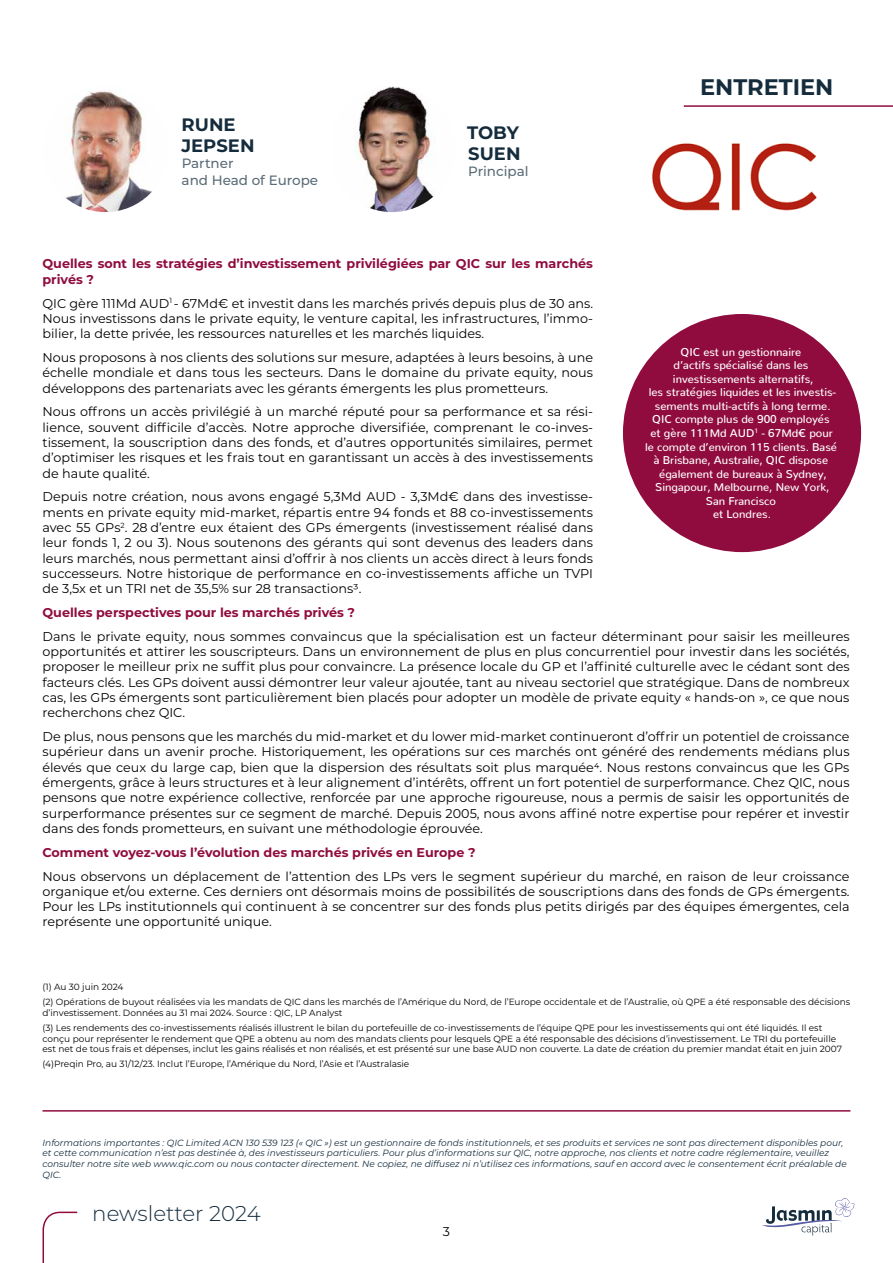
<style>
.page{position:relative;width:893px;height:1263px;background:#fff}
.page>*{position:absolute;margin:0;border:0;box-sizing:border-box;transform-origin:0 0}
.t1{font:700 22.5px "Montserrat";color:#152c3d}
.t2{font:300 21.45px "Montserrat";color:#152c3d}
.t3{font:700 18px/21.6px "Montserrat";color:#152c3d}
.t4{font:500 13.5px/16.2px "Montserrat";color:#5b6c77}
.t5{font:12.75px/15.3px "Montserrat";color:#000;text-align:justify}
.t6{font:700 12.75px/15.3px "Montserrat";color:#900c3e}
.t7{font:500 11.25px/13.5px "Nunito";color:#fff;text-align:center}
.t8{font:9px/15px "Montserrat";color:#000}
.t9{font:italic 9px/10.8px "Montserrat";color:#152c3d}
</style>
<div class="page">
<hr style="left:43px;top:1110px;width:807px;height:1px;background:#900c3e">
<svg style="left:42px;top:1211px;width:36px;height:52px"></svg>
<svg style="left:762px;top:1198px;width:93px;height:37px"></svg>
<img style="left:354px;top:86px;width:80px;height:126px">
<img style="left:43px;top:86px;width:126px;height:126px;border-radius:63px">
<img style="left:652px;top:143px;width:165px;height:68px">
<div style="left:623px;top:314px;width:238px;height:238px;background:#900c3e;border-radius:50%"></div>
<hr style="left:684px;top:105px;width:209px;height:2px;background:#900c3e">
<h3 class="t3" style="left:181px;top:112px;width:75px">RUNE<br>JEPSEN</h3>
<p class="t4" style="left:182px;top:155px;width:138px">Partner<br>and Head of Europe</p>
<h3 class="t3" style="left:467px;top:120px;width:55px">TOBY<br>SUEN</h3>
<p class="t4" style="left:468px;top:163px;width:62px">Principal</p>
<h1 class="t1" style="left:700px;top:70px;width:135px">ENTRETIEN</h1>
<p class="t6" style="left:43px;top:256px;width:552px">Quelles sont les stratégies d’investissement privilégiées par QIC sur les marchés privés ?</p>
<p class="t5" style="left:43px;top:295px;width:552px">QIC gère 111Md AUD<sup>1</sup> - 67Md€ et investit dans les marchés privés depuis plus de 30 ans.<br>Nous investissons dans le private equity, le venture capital, les infrastructures, l’immo&shy;bilier, la dette privée, les ressources naturelles et les marchés liquides.</p>
<p class="t5" style="left:43px;top:349px;width:552px">Nous proposons à nos clients des solutions sur mesure, adaptées à leurs besoins, à une échelle mondiale et dans tous les secteurs. Dans le domaine du private equity, nous développons des partenariats avec les gérants émergents les plus prometteurs.</p>
<p class="t5" style="left:43px;top:404px;width:552px">Nous offrons un accès privilégié à un marché réputé pour sa performance et sa rési&shy;lience, souvent difficile d’accès. Notre approche diversifiée, comprenant le co-inves&shy;tissement, la souscription dans des fonds, et d’autres opportunités similaires, permet d’optimiser les risques et les frais tout en garantissant un accès à des investissements de haute qualité.</p>
<p class="t5" style="left:43px;top:489px;width:552px">Depuis notre création, nous avons engagé 5,3Md AUD - 3,3Md€ dans des investisse&shy;ments en private equity mid-market, répartis entre 94 fonds et 88 co-investissements avec 55 GPs<sup>2</sup>. 28 d’entre eux étaient des GPs émergents (investissement réalisé dans leur fonds 1, 2 ou 3). Nous soutenons des gérants qui sont devenus des leaders dans leurs marchés, nous permettant ainsi d’offrir à nos clients un accès direct à leurs fonds successeurs. Notre historique de performance en co-investissements affiche un TVPI de 3,5x et un TRI net de 35,5% sur 28 transactions3.</p>
<p class="t6" style="left:43px;top:604px;width:314px">Quelles perspectives pour les marchés privés ?</p>
<p class="t5" style="left:43px;top:628px;width:809px">Dans le private equity, nous sommes convaincus que la spécialisation est un facteur déterminant pour saisir les meilleures opportunités et attirer les souscripteurs. Dans un environnement de plus en plus concurrentiel pour investir dans les sociétés, proposer le meilleur prix ne suffit plus pour convaincre. La présence locale du GP et l’affinité culturelle avec le cédant sont des facteurs clés. Les GPs doivent aussi démontrer leur valeur ajoutée, tant au niveau sectoriel que stratégique. Dans de nombreux cas, les GPs émergents sont particulièrement bien placés pour adopter un modèle de private equity « hands-on », ce que nous recherchons chez QIC.</p>
<p class="t5" style="left:43px;top:728px;width:809px">De plus, nous pensons que les marchés du mid-market et du lower mid-market continueront d’offrir un potentiel de croissance supérieur dans un avenir proche. Historiquement, les opérations sur ces marchés ont généré des rendements médians plus élevés que ceux du large cap, bien que la dispersion des résultats soit plus marquée4. Nous restons convaincus que les GPs émergents, grâce à leurs structures et à leur alignement d’intérêts, offrent un fort potentiel de surperformance. Chez QIC, nous pensons que notre expérience collective, renforcée par une approche rigoureuse, nous a permis de saisir les opportunités de surperformance présentes sur ce segment de marché. Depuis 2005, nous avons affiné notre expertise pour repérer et investir dans des fonds prometteurs, en suivant une méthodologie éprouvée.</p>
<p class="t6" style="left:43px;top:844px;width:435px">Comment voyez-vous l’évolution des marchés privés en Europe ?</p>
<p class="t5" style="left:43px;top:868px;width:809px">Nous observons un déplacement de l’attention des LPs vers le segment supérieur du marché, en raison de leur croissance organique et/ou externe. Ces derniers ont désormais moins de possibilités de souscriptions dans des fonds de GPs émergents.<br>Pour les LPs institutionnels qui continuent à se concentrer sur des fonds plus petits dirigés par des équipes émergentes, cela représente une opportunité unique.</p>
<p class="t7" style="left:645px;top:344px;width:194px">QIC est un gestionnaire<br>d’actifs spécialisé dans les investissements alternatifs,<br>les stratégies liquides et les investis&shy;sements multi-actifs à long terme.<br>QIC compte plus de 900 employés<br>et gère 111Md AUD<sup>1</sup> - 67Md€ pour le compte d’environ 115 clients. Basé à Brisbane, Australie, QIC dispose également de bureaux à Sydney,<br>Singapour, Melbourne, New York,<br>San Francisco<br>et Londres.</p>
<p class="t8" style="left:43px;top:979px;width:809px">(1) Au 30 juin 2024<br>(2) Opérations de buyout réalisées via les mandats de QIC dans les marchés de l’Amérique du Nord, de l’Europe occidentale et de l’Australie, où QPE a été responsable des décisions</p>
<p class="t8" style="left:43px;top:1005px;width:781px">d’investissement. Données au 31 mai 2024. Source : QIC, LP Analyst<br>(3) Les rendements des co-investissements réalisés illustrent le bilan du portefeuille de co-investissements de l’équipe QPE pour les investissements qui ont été liquidés. Il est</p>
<p class="t8" style="left:43px;top:1032px;width:801px;line-height:10.8px">conçu pour représenter le rendement que QPE a obtenu au nom des mandats clients pour lesquels QPE a été responsable des décisions d’investissement. Le TRI du portefeuille est net de tous frais et dépenses, inclut les gains réalisés et non réalisés, et est présenté sur une base AUD non couverte. La date de création du premier mandat était en juin 2007</p>
<p class="t8" style="left:43px;top:1056px;width:368px">(4)Preqin Pro, au 31/12/23. Inclut l’Europe, l’Amérique du Nord, l’Asie et l’Australasie</p>
<p class="t9" style="left:43px;top:1136px;width:806px">Informations importantes : QIC Limited ACN 130 539 123 (« QIC ») est un gestionnaire de fonds institutionnels, et ses produits et services ne sont pas directement disponibles pour, et cette communication n’est pas destinée à, des investisseurs particuliers. Pour plus d’informations sur QIC, notre approche, nos clients et notre cadre réglementaire, veuillez consulter notre site web www.qic.com ou nous contacter directement. Ne copiez, ne diffusez ni n’utilisez ces informations, sauf en accord avec le consentement écrit préalable de QIC.</p>
<h2 class="t2" style="left:92px;top:1199px;width:170px">newsletter 2024</h2>
<p class="t5" style="left:443px;top:1223px;width:7px">3</p>
</div>
